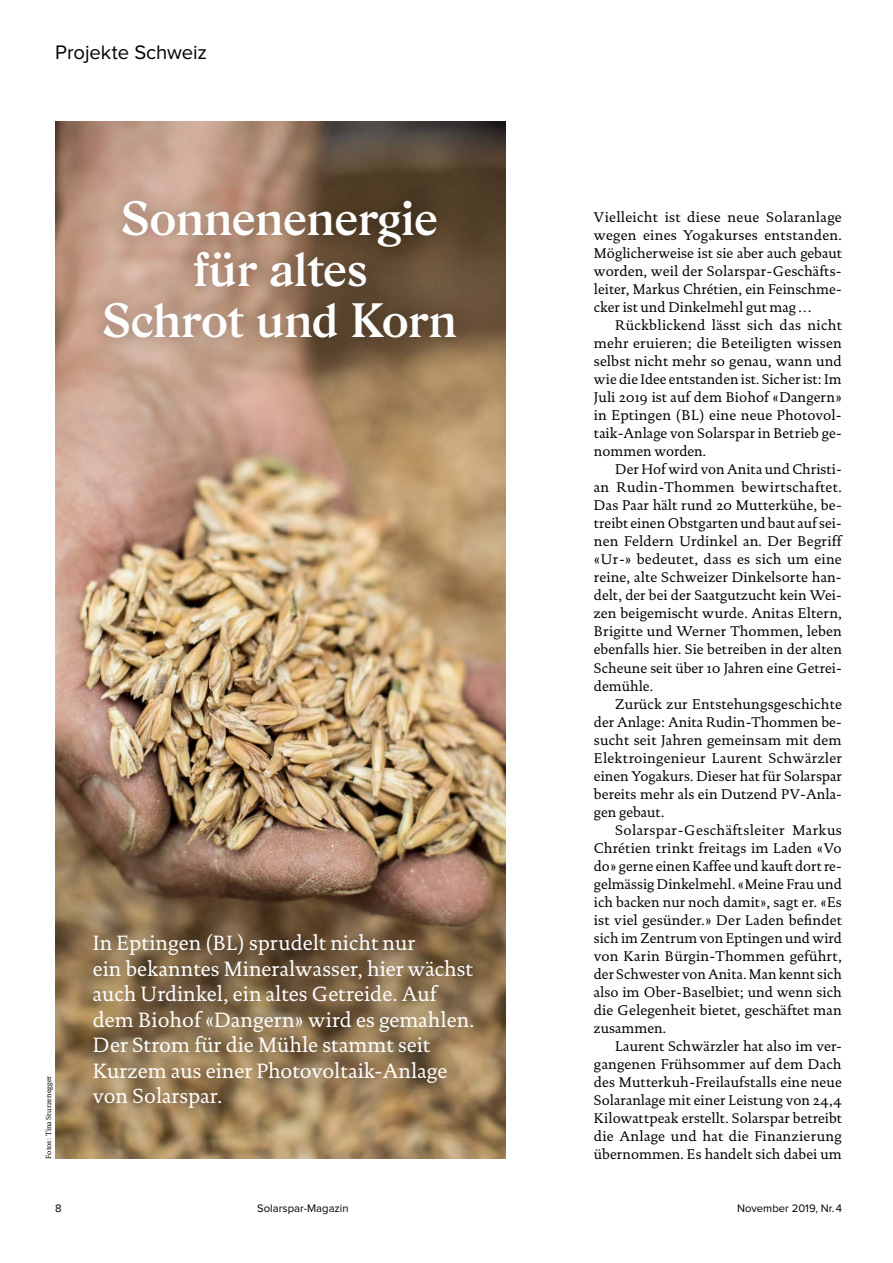
<style>
.page{position:relative;width:893px;height:1263px;background:#fff}
.page>*{position:absolute;margin:0;border:0;box-sizing:border-box;transform-origin:0 0}
.Lead_14{font:48px/51px "Gza Seminegra";letter-spacing:-.02em;color:#fff;text-align:center}
.Lead_14-2{font:21px/25.5px "DTL Documenta TOT";color:#fff}
.Rubrik_13_5{font:20.25px "Proxima Nova";letter-spacing:-.005em;color:#000}
.Text_9_5_mEZ_Block{font:14.25px/18px "DTL Documenta TOT";color:#000;text-align:justify}
.Text_9_5_oEZ_Block{font:14.25px/18px "DTL Documenta TOT";color:#000;text-align:justify}
.t1{font:11.25px "Proxima Nova";color:#000}
.Bildnachweis_5{font:7.5px "DTL Documenta TOT";letter-spacing:.005em;color:#000}
</style>
<div class="page">
<img style="left:55px;top:121px;width:450px;height:1038px">
<div style="left:86px;top:182px;width:387px;height:175px;background:#000;opacity:.3"></div>
<div style="left:75px;top:916px;width:414px;height:210px;background:#000;opacity:.5"></div>
<p class="Rubrik_13_5" style="left:55px;top:43px;width:153px">Projekte Schweiz</p>
<p class="Lead_14" style="left:103px;top:193px;width:356px">Sonnenenergie für altes<br>Schrot und Korn</p>
<p class="Bildnachweis_5" style="left:44px;top:1159px;width:85px;rotate:-90deg">Fotos: Tina Sturzenegger</p>
<p class="Lead_14-2" style="left:93px;top:930px;width:383px">In Eptingen (BL) sprudelt nicht nur<br>ein bekanntes Mineralwasser, hier wächst auch Urdinkel, ein altes Getreide. Auf dem Biohof «Dangern» wird es gemahlen.<br>Der Strom für die Mühle stammt seit Kurzem aus einer Photovoltaik-Anlage von Solarspar.</p>
<p class="Text_9_5_oEZ_Block" style="left:594px;top:208px;width:249px">Vielleicht ist diese neue Solaranlage wegen eines Yogakurses entstanden.<br>Möglicherweise ist sie aber auch gebaut worden, weil der Solarspar-Geschäfts&shy;leiter, Markus Chrétien, ein Feinschme&shy;cker ist und Dinkelmehl gut mag …</p>
<p class="Text_9_5_mEZ_Block" style="left:594px;top:316px;width:250px;text-indent:21px">Rückblickend lässt sich das nicht mehr eruieren; die Beteiligten wissen selbst nicht mehr so genau, wann und wie die Idee entstanden ist. Sicher ist: Im Juli 2019 ist auf dem Biohof «Dangern» in Eptingen (BL) eine neue Photovol&shy;taik-Anlage von Solarspar in Betrieb ge&shy;nommen worden.</p>
<p class="Text_9_5_mEZ_Block" style="left:594px;top:460px;width:250px;text-indent:21px">Der Hof wird von Anita und Christi&shy;an Rudin-Thommen bewirtschaftet.<br>Das Paar hält rund 20 Mutterkühe, be&shy;treibt einen Obstgarten und baut auf sei&shy;nen Feldern Urdinkel an. Der Begriff «Ur-» bedeutet, dass es sich um eine reine, alte Schweizer Dinkelsorte han&shy;delt, der bei der Saatgutzucht kein Wei&shy;zen beigemischt wurde. Anitas Eltern, Brigitte und Werner Thommen, leben ebenfalls hier. Sie betreiben in der alten Scheune seit über 10 Jahren eine Getrei&shy;demühle.</p>
<p class="Text_9_5_mEZ_Block" style="left:594px;top:695px;width:249px;text-indent:21px">Zurück zur Entstehungsgeschichte der Anlage: Anita Rudin-Thommen be&shy;sucht seit Jahren gemeinsam mit dem Elektroingenieur Laurent Schwärzler einen Yogakurs. Dieser hat für Solarspar bereits mehr als ein Dutzend PV-Anla&shy;gen gebaut.</p>
<p class="Text_9_5_mEZ_Block" style="left:594px;top:821px;width:250px;text-indent:21px">Solarspar-Geschäftsleiter Markus Chrétien trinkt freitags im Laden «Vo do» gerne einen Kaffee und kauft dort re&shy;gelmässig Dinkelmehl. «Meine Frau und ich backen nur noch damit», sagt er. «Es ist viel gesünder.» Der Laden befindet sich im Zentrum von Eptingen und wird von Karin Bürgin-Thommen geführt, der Schwester von Anita. Man kennt sich also im Ober-Baselbiet; und wenn sich die Gelegenheit bietet, geschäftet man zusammen.</p>
<p class="Text_9_5_mEZ_Block" style="left:594px;top:1037px;width:250px;text-indent:21px">Laurent Schwärzler hat also im ver&shy;gangenen Frühsommer auf dem Dach des Mutterkuh-Freilaufstalls eine neue Solaranlage mit einer Leistung von 24,4<br>Kilowattpeak erstellt. Solarspar betreibt die Anlage und hat die Finanzierung übernommen. Es handelt sich dabei um</p>
<p class="t1" style="left:55px;top:1203px;width:8px">8</p>
<p class="t1" style="left:257px;top:1203px;width:93px">Solarspar-Magazin</p>
<p class="t1" style="left:737px;top:1203px;width:106px">November 2019, Nr.4</p>
</div>
